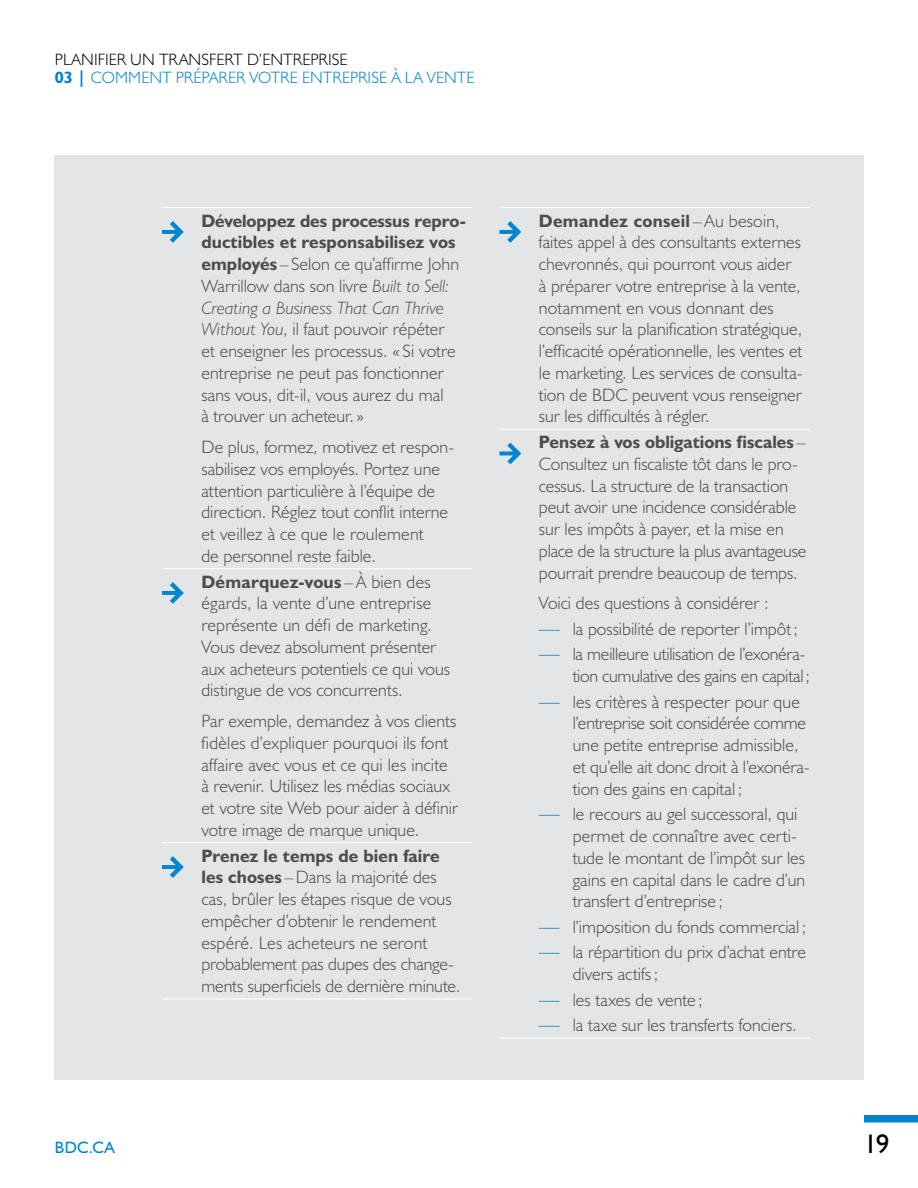
<style>
.page{position:relative;width:918px;height:1188px;background:#fff}
.page>*{position:absolute;margin:0;border:0;box-sizing:border-box;transform-origin:0 0}
.t1{font:27px "Humanist 521 BT";color:#000}
.t2{font:300 18px/21.8px "Humanist 521 BT";color:#4d4d4d}
.t3{font:300 16.5px/18px "Humanist 521 BT";color:#0085cf}
.t4{font:16.5px "Humanist 521 BT";color:#0085cf}
.s1{color:#000}
.s2{font-weight:700}
.s3{font-style:italic}
.s4{font-size:21px;color:#0085cf}
</style>
<div class="page">
<div style="left:864px;top:1115px;width:54px;height:8px;background:#0085cf"></div>
<div style="left:55px;top:155px;width:809px;height:925px;background:#e4e5e6"></div>
<hr style="left:162px;top:568px;width:39px;height:1px;background:#fff">
<hr style="left:201px;top:568px;width:271px;height:1px;background:#fff">
<hr style="left:162px;top:842px;width:39px;height:1px;background:#fff">
<hr style="left:201px;top:842px;width:271px;height:1px;background:#fff">
<hr style="left:162px;top:998px;width:39px;height:2px;background:#fff">
<hr style="left:201px;top:998px;width:271px;height:2px;background:#fff">
<hr style="left:162px;top:207px;width:39px;height:1px;background:#fff">
<hr style="left:201px;top:207px;width:271px;height:1px;background:#fff">
<svg style="left:162px;top:221px;width:22px;height:22px"></svg>
<svg style="left:162px;top:582px;width:22px;height:22px"></svg>
<svg style="left:162px;top:856px;width:22px;height:22px"></svg>
<hr style="left:500px;top:207px;width:39px;height:1px;background:#fff">
<hr style="left:539px;top:207px;width:271px;height:1px;background:#fff">
<hr style="left:500px;top:429px;width:39px;height:1px;background:#fff">
<hr style="left:539px;top:429px;width:271px;height:1px;background:#fff">
<hr style="left:500px;top:1037px;width:39px;height:1px;background:#fff">
<hr style="left:539px;top:1037px;width:271px;height:1px;background:#fff">
<svg style="left:500px;top:221px;width:21px;height:22px"></svg>
<svg style="left:500px;top:443px;width:21px;height:21px"></svg>
<p class="t3" style="left:55px;top:50px;width:421px"><span class="s1">PLANIFIER UN TRANSFERT D’ENTREPRISE<br></span><span class="s2">03 |</span> COMMENT PRÉPARER VOTRE ENTREPRISE À LA VENTE</p>
<p class="t2" style="left:201px;top:209px;width:266px"><span class="s2">Développez des processus repro&shy;ductibles et responsabilisez vos employés</span> – Selon ce qu’affirme John Warrillow dans son livre <span class="s3">Built to Sell:<br>Creating a Business That Can Thrive Without You</span>, il faut pouvoir répéter<br>et enseigner les processus. « Si votre entreprise ne peut pas fonctionner sans vous, dit-il, vous aurez du mal<br>à trouver un acheteur. »</p>
<p class="t2" style="left:201px;top:436px;width:255px">De plus, formez, motivez et respon&shy;sabilisez vos employés. Portez une attention particulière à l’équipe de direction. Réglez tout conflit interne et veillez à ce que le roulement<br>de personnel reste faible.</p>
<p class="t2" style="left:201px;top:570px;width:250px"><span class="s2">Démarquez-vous</span> – À bien des égards, la vente d’une entreprise représente un défi de marketing.<br>Vous devez absolument présenter aux acheteurs potentiels ce qui vous distingue de vos concurrents.</p>
<p class="t2" style="left:201px;top:710px;width:258px">Par exemple, demandez à vos clients fidèles d’expliquer pourquoi ils font affaire avec vous et ce qui les incite à revenir. Utilisez les médias sociaux et votre site Web pour aider à définir votre image de marque unique.</p>
<p class="t2" style="left:201px;top:844px;width:260px"><span class="s2">Prenez le temps de bien faire les choses</span> –Dans la majorité des cas, brûler les étapes risque de vous empêcher d’obtenir le rendement espéré. Les acheteurs ne seront probablement pas dupes des change&shy;ments superficiels de dernière minute.</p>
<p class="t2" style="left:539px;top:209px;width:265px"><span class="s2">Demandez conseil</span> – Au besoin, faites appel à des consultants externes chevronnés, qui pourront vous aider à préparer votre entreprise à la vente, notamment en vous donnant des conseils sur la planification stratégique, l’efficacité opérationnelle, les ventes et le marketing. Les services de consulta&shy;tion de BDC peuvent vous renseigner sur les difficultés à régler.</p>
<p class="t2" style="left:539px;top:431px;width:269px"><span class="s2">Pensez à vos obligations fiscales</span> – Consultez un fiscaliste tôt dans le pro&shy;cessus. La structure de la transaction peut avoir une incidence considérable sur les impôts à payer, et la mise en place de la structure la plus avantageuse pourrait prendre beaucoup de temps.</p>
<p class="t2" style="left:539px;top:592px;width:231px">Voici des questions à considérer :</p>
<p class="t2" style="left:539px;top:618px;width:261px"><span class="s4">—</span> la possibilité de reporter l’impôt ;</p>
<p class="t2" style="left:539px;top:643px;width:273px;text-align:right"><span class="s4">—</span> la meilleure utilisation de l’exonéra&shy;tion cumulative des gains en capital;</p>
<p class="t2" style="left:573px;top:690px;width:239px;text-indent:-34px"><span class="s4">—</span> les critères à respecter pour que l’entreprise soit considérée comme une petite entreprise admissible, et qu’elle ait donc droit à l’exonéra&shy;tion des gains en capital ;</p>
<p class="t2" style="left:573px;top:803px;width:234px;text-indent:-34px"><span class="s4">—</span> le recours au gel successoral, qui permet de connaître avec certi&shy;tude le montant de l’impôt sur les gains en capital dans le cadre d’un transfert d’entreprise ;</p>
<p class="t2" style="left:539px;top:915px;width:269px"><span class="s4">—</span> l’imposition du fonds commercial ;</p>
<p class="t2" style="left:573px;top:941px;width:235px;text-indent:-34px"><span class="s4">—</span> la répartition du prix d’achat entre divers actifs;</p>
<p class="t2" style="left:539px;top:988px;width:165px"><span class="s4">—</span> les taxes de vente ;</p>
<p class="t2" style="left:539px;top:1014px;width:259px"><span class="s4">—</span> la taxe sur les transferts fonciers.</p>
<p class="t4" style="left:55px;top:1137px;width:61px">BDC.CA</p>
<h1 class="t1" style="left:864px;top:1127px;width:27px">19</h1>
</div>
